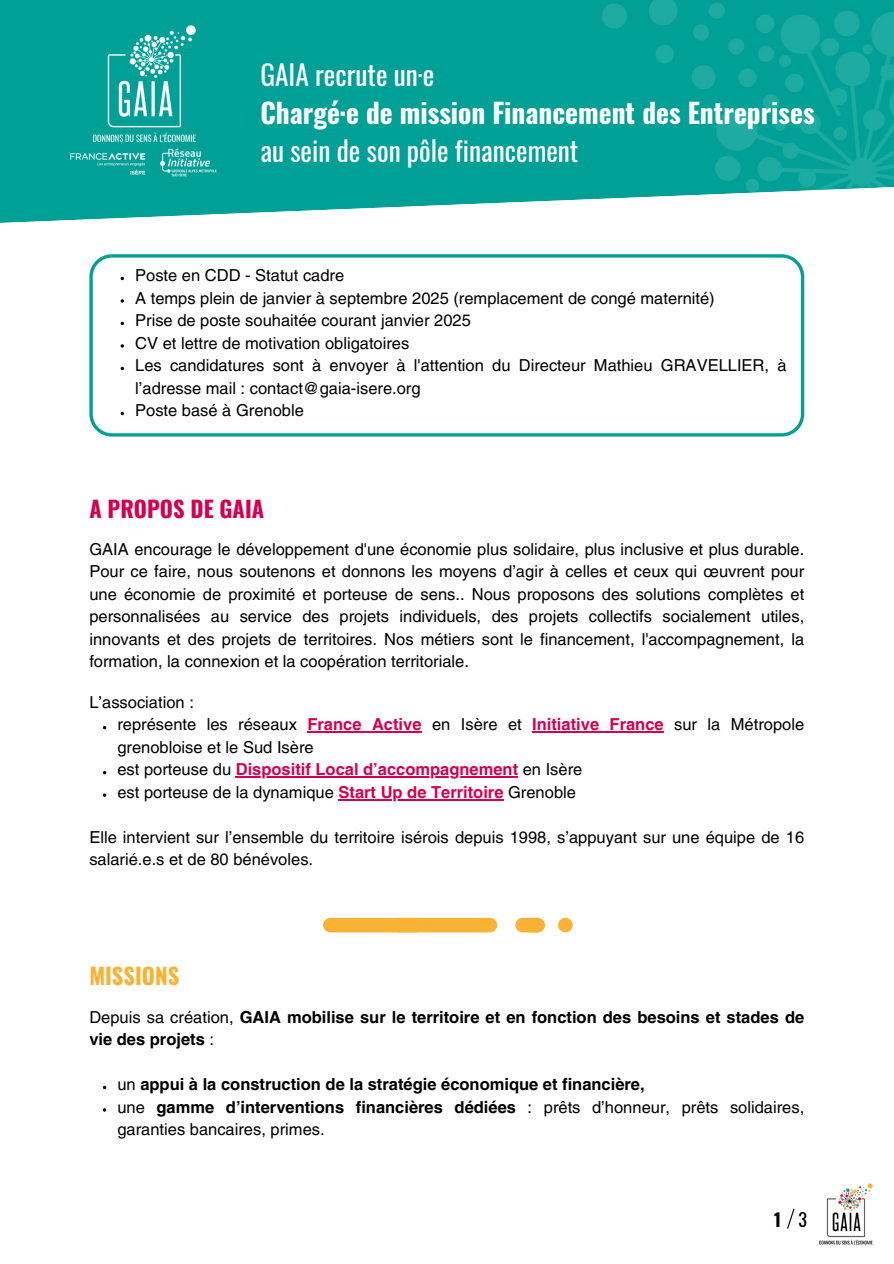
<style>
.page{position:relative;width:894px;height:1264px;background:#fff}
.page>*{position:absolute;margin:0;border:0;box-sizing:border-box;transform-origin:0 0}
.t1{font:700 27.45px/38.2px "Oswald";color:#fff}
.t2{font:700 22.5px "Oswald";color:#d40050}
.t3{font:700 22.5px "Oswald";color:#f8b334}
.t4{font:700 18px "Oswald";color:#000}
.t5{font:18px "Oswald";color:#000}
.t6{font:16.5px/22.5px "Helvetica LT Pro";color:#000}
.t7{font:700 16.5px/22.5px "Helvetica LT Pro";color:#000}
.t8{font:700 16.5px "Helvetica LT Pro";color:#d40050}
.s1{font-weight:400}
.s2{font-weight:700;color:#d40050}
.s3{font-weight:400;color:#000}
.s4{font-weight:700}
</style>
<div class="page">
<svg style="left:0;top:0;width:642px;height:223px;background:#15a79e"></svg>
<img style="left:583px;top:0;width:310px;height:197px">
<svg style="left:89px;top:254px;width:715px;height:182px"></svg>
<img style="left:55px;top:18px;width:179px;height:179px">
<hr style="left:307px;top:731px;width:114px;height:1px;background:#d40050">
<hr style="left:532px;top:731px;width:131px;height:1px;background:#d40050">
<hr style="left:236px;top:776px;width:282px;height:1px;background:#d40050">
<hr style="left:338px;top:799px;width:165px;height:1px;background:#d40050">
<svg style="left:515px;top:917px;width:30px;height:15px"></svg>
<svg style="left:558px;top:917px;width:14px;height:15px"></svg>
<svg style="left:323px;top:917px;width:174px;height:15px;background:#f8b842"></svg>
<svg style="left:787px;top:1208px;width:8px;height:21px"></svg>
<img style="left:819px;top:1183px;width:53px;height:61px">
<p class="t1" style="left:260px;top:54px;width:555px"><span class="s1">GAIA recrute un·e<br></span>Chargé·e de mission Financement des Entreprises <span class="s1">au sein de son pôle financement</span></p>
<p class="t6" style="left:135px;top:266px;width:210px">Poste en CDD - Statut cadre</p>
<p class="t6" style="left:135px;top:288px;width:581px">A temps plein de janvier à septembre 2025 (remplacement de congé maternité)</p>
<h1 class="t6" style="left:135px;top:311px;width:337px">Prise de poste souhaitée courant janvier 2025</h1>
<p class="t6" style="left:135px;top:333px;width:276px">CV et lettre de motivation obligatoires</p>
<p class="t6" style="left:135px;top:356px;width:652px">Les candidatures sont à envoyer à l'attention du Directeur Mathieu GRAVELLIER, à l’adresse mail : contact@gaia-isere.org</p>
<p class="t6" style="left:135px;top:401px;width:170px">Poste basé à Grenoble</p>
<p class="t2" style="left:89px;top:490px;width:176px">A PROPOS DE GAIA</p>
<p class="t6" style="left:89px;top:539px;width:716px;text-align:justify">GAIA encourage le développement d'une économie plus solidaire, plus inclusive et plus durable.<br>Pour ce faire, nous soutenons et donnons les moyens d’agir à celles et ceux qui œuvrent pour une économie de proximité et porteuse de sens.. Nous proposons des solutions complètes et personnalisées au service des projets individuels, des projets collectifs socialement utiles, innovants et des projets de territoires. Nos métiers sont le financement, l'accompagnement, la formation, la connexion et la coopération territoriale.</p>
<h2 class="t6" style="left:89px;top:692px;width:106px">L’association :</h2>
<p class="t6" style="left:117px;top:715px;width:688px">représente les réseaux <span class="s2">France Active</span> en Isère et <span class="s2">Initiative France</span> sur la Métropole grenobloise et le Sud Isère</p>
<p class="t8" style="left:117px;top:763px;width:466px"><span class="s3">est porteuse du</span> Dispositif Local d’accompagnement <span class="s3">en Isère</span></p>
<p class="t6" style="left:117px;top:782px;width:460px">est porteuse de la dynamique <span class="s2">Start Up de Territoire</span> Grenoble</p>
<p class="t6" style="left:89px;top:827px;width:716px">Elle intervient sur l’ensemble du territoire isérois depuis 1998, s’appuyant sur une équipe de 16</p>
<p class="t6" style="left:89px;top:850px;width:225px">salarié.e.s et de 80 bénévoles.</p>
<p class="t3" style="left:89px;top:958px;width:91px">MISSIONS</p>
<p class="t7" style="left:89px;top:1007px;width:716px"><span class="s1">Depuis sa création,</span> GAIA mobilise sur le territoire et en fonction des besoins et stades de vie des projets <span class="s1">:</span></p>
<p class="t7" style="left:117px;top:1074px;width:528px"><span class="s1">un</span> appui à la construction de la stratégie économique et financière,</p>
<p class="t6" style="left:117px;top:1097px;width:688px">une <span class="s4">gamme d’interventions financières dédiées</span> : prêts d’honneur, prêts solidaires, garanties bancaires, primes.</p>
<p class="t4" style="left:774px;top:1205px;width:9px">1</p>
<p class="t5" style="left:798px;top:1205px;width:10px">3</p>
</div>
